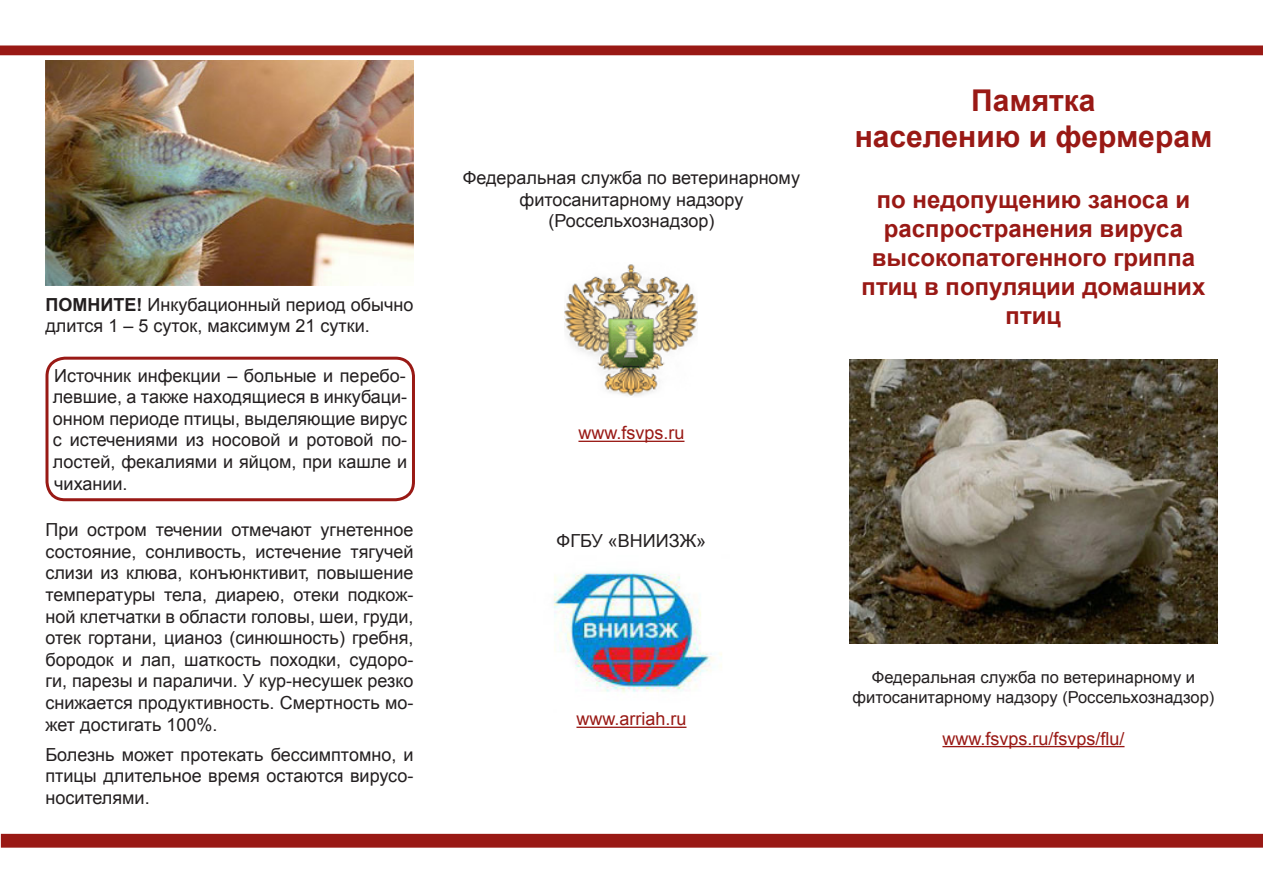
<style>
.page{position:relative;width:1263px;height:893px;background:#fff}
.page>*{position:absolute;margin:0;border:0;box-sizing:border-box;transform-origin:0 0}
.t1{font:700 30px "Arial";color:#991915}
.t2{font:700 24px/28.8px "Arial";color:#991915;text-align:center}
.t3{font:18px/21.6px "Arial";color:#231f20;text-align:justify}
.t4{font:18px "Arial";color:#991915}
.t5{font:16.5px/19.8px "Arial";color:#231f20;text-align:center}
.s1{font-weight:700}
</style>
<div class="page">
<img style="left:849px;top:359px;width:368px;height:284px">
<hr style="left:942px;top:746px;width:182px;height:1px;background:#991915">
<img style="left:564px;top:264px;width:133px;height:132px">
<hr style="left:578px;top:441px;width:106px;height:1px;background:#991915">
<div style="left:2px;top:835px;width:1261px;height:12px;background:#991915"></div>
<div style="left:1px;top:834px;width:1262px;height:14px;border:2px solid #991915"></div>
<img style="left:45px;top:61px;width:368px;height:225px">
<svg style="left:0;top:45px;width:1263px;height:10px;background:#9e2420"></svg>
<div style="left:45px;top:357px;width:370px;height:144px;border:3px solid #991915;border-radius:18px"></div>
<img style="left:554px;top:571px;width:168px;height:122px">
<hr style="left:576px;top:727px;width:110px;height:1px;background:#991915">
<p class="t3" style="left:45px;top:294px;width:369px"><span class="s1">ПОМНИТЕ!</span> Инкубационный период обычно длится 1 – 5 суток, максимум 21 сутки.</p>
<p class="t3" style="left:53px;top:365px;width:356px">Источник инфекции – больные и перебо&shy;левшие, а также находящиеся в инкубаци&shy;онном периоде птицы, выделяющие вирус с истечениями из носовой и ротовой по&shy;лостей, фекалиями и яйцом, при кашле и чихании.</p>
<p class="t3" style="left:45px;top:519px;width:369px">При остром течении отмечают угнетенное состояние, сонливость, истечение тягучей слизи из клюва, конъюнктивит, повышение температуры тела, диарею, отеки подкож&shy;ной клетчатки в области головы, шеи, груди, отек гортани, цианоз (синюшность) гребня, бородок и лап, шаткость походки, судоро&shy;ги, парезы и параличи. У кур-несушек резко снижается продуктивность. Смертность мо&shy;жет достигать 100%.</p>
<p class="t3" style="left:45px;top:744px;width:369px">Болезнь может протекать бессимптомно, и птицы длительное время остаются вирусо&shy;носителями.</p>
<p class="t3" style="left:463px;top:167px;width:339px;text-align:center">Федеральная служба по ветеринарному фитосанитарному надзору (Россельхознадзор)</p>
<p class="t4" style="left:578px;top:421px;width:108px">www.fsvps.ru</p>
<p class="t3" style="left:557px;top:530px;width:151px">ФГБУ «ВНИИЗЖ»</p>
<p class="t4" style="left:576px;top:707px;width:112px">www.arriah.ru</p>
<p class="t1" style="left:971px;top:81px;width:126px">Памятка</p>
<p class="t1" style="left:855px;top:117px;width:359px">населению и фермерам</p>
<p class="t2" style="left:862px;top:186px;width:345px">по недопущению заноса и распространения вируса высокопатогенного гриппа птиц в популяции домашних птиц</p>
<p class="t5" style="left:852px;top:668px;width:363px">Федеральная служба по ветеринарному и фитосанитарному надзору (Россельхознадзор)</p>
<p class="t4" style="left:942px;top:727px;width:184px">www.fsvps.ru/fsvps/flu/</p>
</div>
